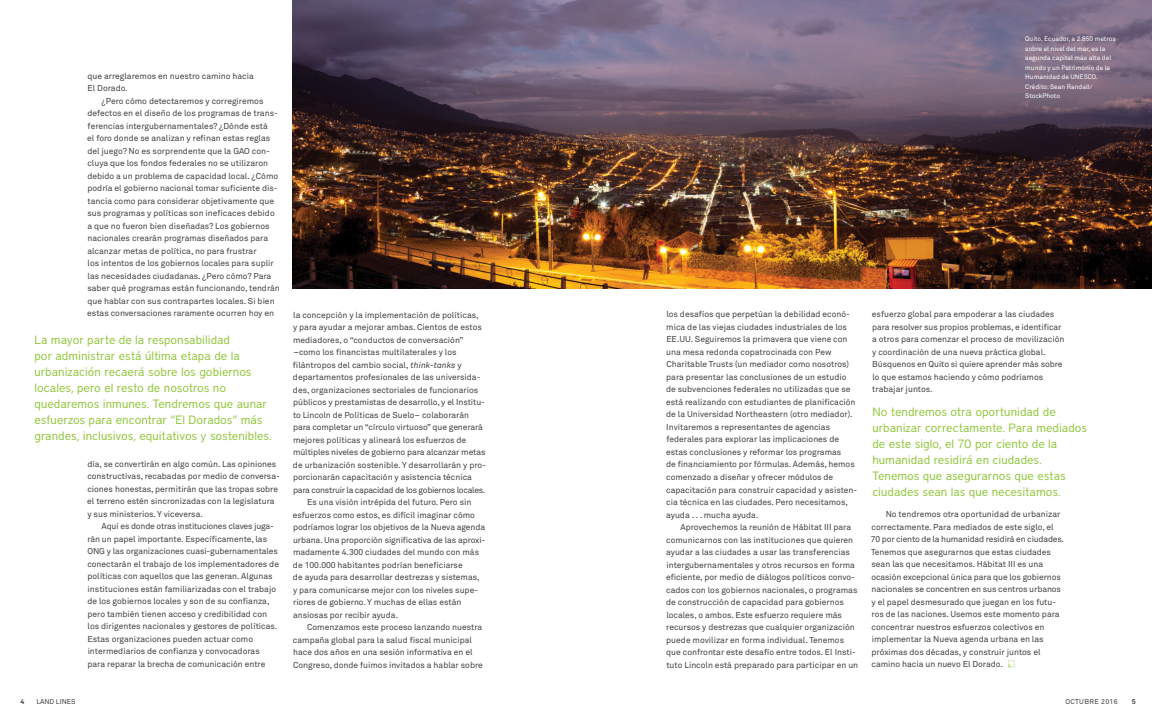
<style>
.page{position:relative;width:1152px;height:720px;background:#fff}
.page>*{position:absolute;margin:0;border:0;box-sizing:border-box;transform-origin:0 0}
.t1{font:12px/16px "District";color:#91c73d}
.t2{font:8.5px/12.5px "Akkurat Pro";color:#414042}
.t3{font:7px "Akkurat Pro";letter-spacing:.05em;color:#414042}
.t4{font:7px "Akkurat Pro";color:#414042}
.t5{font:700 7px "Akkurat Pro";color:#414042}
.t6{font:6.5px/9.5px "Akkurat Pro";color:#fff}
.s1{font-style:italic}
</style>
<div class="page">
<img style="left:293px;top:0;width:859px;height:288px">
<svg style="left:1008px;top:661px;width:7px;height:6px"></svg>
<p class="t2" style="left:87px;top:70px;width:168px">que arreglaremos en nuestro camino hacia<br>El Dorado.</p>
<p class="t2" style="left:87px;top:95px;width:194px;text-indent:14px">¿Pero cómo detectaremos y corregiremos defectos en el diseño de los programas de trans&shy;ferencias intergubernamentales? ¿Dónde está<br>el foro donde se analizan y refinan estas reglas del juego? No es sorprendente que la GAO con&shy;cluya que los fondos federales no se utilizaron debido a un problema de capacidad local. ¿Cómo podría el gobierno nacional tomar suficiente dis&shy;tancia como para considerar objetivamente que sus programas y políticas son ineficaces debido a que no fueron bien diseñadas? Los gobiernos nacionales crearán programas diseñados para alcanzar metas de política, no para frustrar<br>los intentos de los gobiernos locales para suplir las necesidades ciudadanas. ¿Pero cómo? Para saber qué programas están funcionando, tendrán que hablar con sus contrapartes locales. Si bien estas conversaciones raramente ocurren hoy en</p>
<p class="t1" style="left:34px;top:331px;width:239px">La mayor parte de la responsabilidad<br>por administrar está última etapa de la urbanización recaerá sobre los gobiernos locales, pero el resto de nosotros no quedaremos inmunes. Tendremos que aunar esfuerzos para encontrar “El Dorados” más grandes, inclusivos, equitativos y sostenibles.</p>
<p class="t2" style="left:87px;top:458px;width:194px">día, se convertirán en algo común. Las opiniones constructivas, recabadas por medio de conversa&shy;ciones honestas, permitirán que las tropas sobre el terreno estén sincronizadas con la legislatura y sus ministerios. Y viceversa.</p>
<p class="t2" style="left:87px;top:520px;width:193px;text-indent:14px">Aquí es donde otras instituciones claves juga&shy;rán un papel importante. Específicamente, las ONG y las organizaciones cuasi-gubernamentales conectarán el trabajo de los implementadores de políticas con aquellos que las generan. Algunas instituciones están familiarizadas con el trabajo de los gobiernos locales y son de su confianza, pero también tienen acceso y credibilidad con los dirigentes nacionales y gestores de políticas.<br>Estas organizaciones pueden actuar como intermediarios de confianza y convocadoras para reparar la brecha de comunicación entre</p>
<p class="t2" style="left:293px;top:309px;width:195px">la concepción y la implementación de políticas,<br>y para ayudar a mejorar ambas. Cientos de estos mediadores, o “conductos de conversación” –como los financistas multilaterales y los filántropos del cambio social, <span class="s1">think-tanks</span> y departamentos profesionales de las universida&shy;des, organizaciones sectoriales de funcionarios públicos y prestamistas de desarrollo, y el Institu&shy;to Lincoln de Políticas de Suelo– colaborarán para completar un “círculo virtuoso” que generará mejores políticas y alineará los esfuerzos de múltiples niveles de gobierno para alcanzar metas de urbanización sostenible. Y desarrollarán y pro&shy;porcionarán capacitación y asistencia técnica para construir la capacidad de los gobiernos locales.<br>Es una visión intrépida del futuro. Pero sin esfuerzos como estos, es difícil imaginar cómo podríamos lograr los objetivos de la Nueva agenda urbana. U na proporción significativa de las aproxi&shy;madamente 4.300 ciudades del mundo con más de 100.000 habitantes podrían beneficiarse<br>de ayuda para desarrollar destrezas y sistemas,<br>y para comunicarse mejor con los niveles supe&shy;riores de gobierno. Y muchas de ellas están ansiosas por recibir ayuda.</p>
<p class="t2" style="left:293px;top:621px;width:191px;text-indent:14px">Comenzamos este proceso lanzando nuestra campaña global para la salud fiscal municipal hace dos años en una sesión informativa en el Congreso, donde fuimos invitados a hablar sobre</p>
<p class="t6" style="left:1025px;top:34px;width:92px">Quito, Ecuador, a 2.850 metros sobre el nivel del mar, es la segunda capital más alta del mundo y un Patrimonio de la<br>Humanidad de U NESCO.<br>Crédito: Sean Randall/<br>StockPhoto</p>
<p class="t2" style="left:666px;top:308px;width:193px">los desafíos que perpetúan la debilidad econó&shy;mica de las viejas ciudades industriales de los EE.UU. Seguiremos la primavera que viene con una mesa redonda copatrocinada con Pew Charitable Trusts (un mediador como nosotros) para presentar las conclusiones de un estudio de subvenciones federales no utilizadas que se está realizando con estudiantes de planificación de la U niversidad Northeastern (otro mediador).<br>Invitaremos a representantes de agencias federales para explorar las implicaciones de estas conclusiones y reformar los programas<br>de financiamiento por fórmulas. Además, hemos comenzado a diseñar y ofrecer módulos de capacitación para construir capacidad y asisten&shy;cia técnica en las ciudades. Pero necesitamos, ayuda . . . mucha ayuda.</p>
<p class="t2" style="left:666px;top:521px;width:194px;text-indent:14px">Aprovechemos la reunión de Hábitat III para comunicarnos con las instituciones que quieren ayudar a las ciudades a usar las transferencias intergubernamentales y otros recursos en forma eficiente, por medio de diálogos políticos convo&shy;cados con los gobiernos nacionales, o programas de construcción de capacidad para gobiernos locales, o ambos. Este esfuerzo requiere más recursos y destrezas que cualquier organización puede movilizar en forma individual. Tenemos que confrontar este desafío entre todos. El Insti&shy;tuto Lincoln está preparado para participar en un</p>
<p class="t2" style="left:872px;top:308px;width:194px">esfuerzo global para empoderar a las ciudades para resolver sus propios problemas, e identificar a otros para comenzar el proceso de movilización y coordinación de una nueva práctica global.<br>Búsquenos en Quito si quiere aprender más sobre lo que estamos haciendo y cómo podríamos trabajar juntos.</p>
<h1 class="t1" style="left:872px;top:404px;width:216px">No tendremos otra oportunidad de urbanizar correctamente. Para mediados de este siglo, el 70 por ciento de la humanidad residirá en ciudades.<br>Tenemos que asegurarnos que estas ciudades sean las que necesitamos.</h1>
<p class="t2" style="left:871px;top:508px;width:195px;text-indent:15px">No tendremos otra oportunidad de urbanizar correctamente. Para mediados de este siglo, el 70 por ciento de la humanidad residirá en ciudades.<br>Tenemos que asegurarnos que estas ciudades sean las que necesitamos. Hábitat III es una ocasión excepcional única para que los gobiernos nacionales se concentren en sus centros urbanos y el papel desmesurado que juegan en los futu&shy;ros de las naciones. Usemos este momento para concentrar nuestros esfuerzos colectivos en implementar la Nueva agenda urbana en las próximas dos décadas, y construir juntos el camino hacia un nuevo El Dorado.</p>
<p class="t5" style="left:21px;top:697px;width:5px">4</p>
<p class="t4" style="left:36px;top:698px;width:41px">LAND LINES</p>
<p class="t3" style="left:1066px;top:698px;width:54px">OCTubre 2016</p>
<p class="t5" style="left:1132px;top:697px;width:5px">5</p>
</div>
